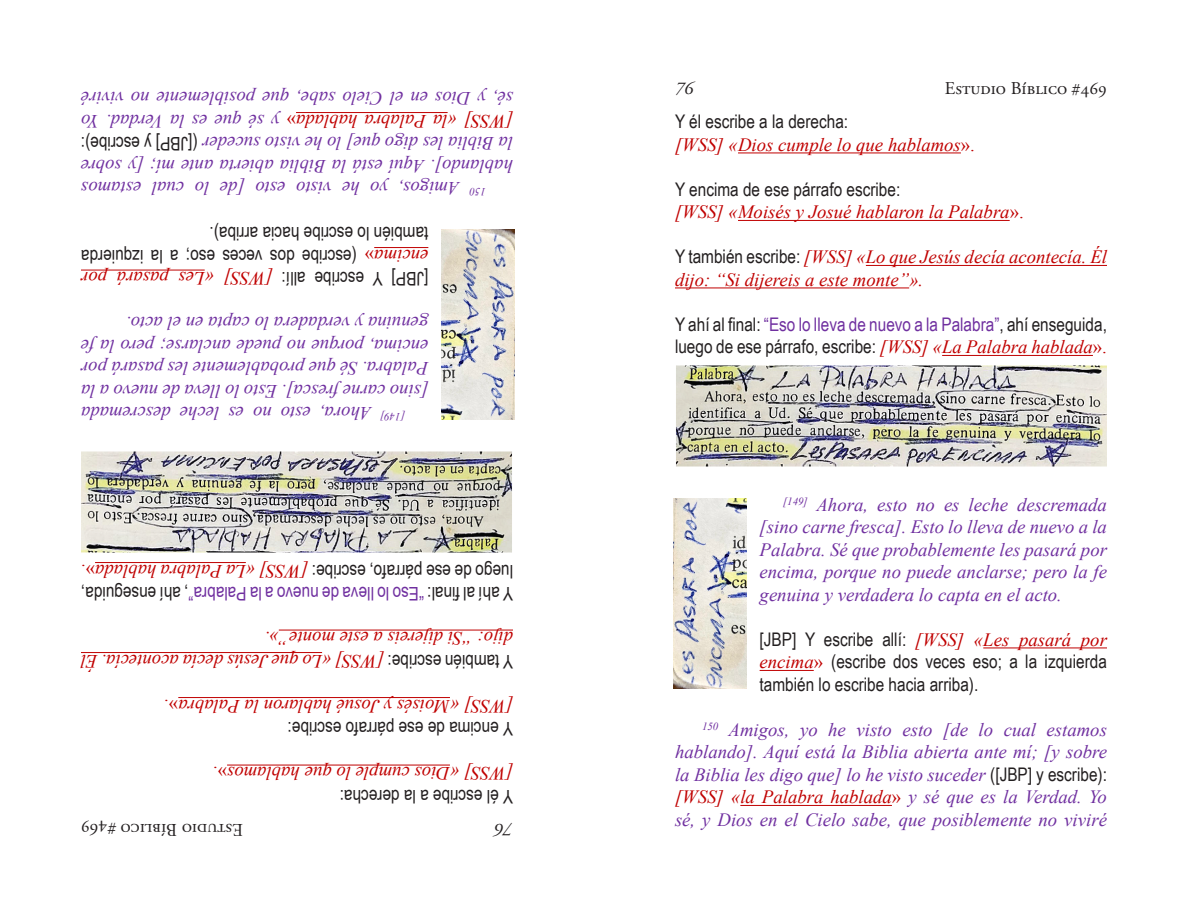
<style>
.page{position:relative;width:1188px;height:918px;background:#fff}
.page>*{position:absolute;margin:0;border:0;box-sizing:border-box;transform-origin:0 0}
.t1{font:italic 18.75px/22.5px "Times New Roman";color:#7030a0;text-align:justify}
.t2{font:18.75px/22.5px "Arial Narrow";color:#231f20}
.t3{font:italic 18.75px/22.5px "Times New Roman";color:#c00000}
.t4{font:18px "Adobe Garamond Pro";color:#231f20}
.t5{font:italic 18px "Adobe Garamond Pro";color:#231f20}
.s1{font-family:"Arial Narrow";font-style:normal;color:#231f20}
.s2{color:#c00000}
.s3{font-style:normal;color:#c00000}
.s4{font-style:normal}
.s5{color:#7030a0}
.s6{font-family:"Times New Roman";font-style:italic;color:#c00000}
.s7{font-family:"Times New Roman";color:#c00000}
</style>
<div class="page">
<hr style="left:227px;top:765px;width:223px;height:1px;background:#c00000">
<hr style="left:178px;top:697px;width:272px;height:1px;background:#c00000">
<hr style="left:81px;top:652px;width:241px;height:1px;background:#c00000">
<hr style="left:279px;top:630px;width:234px;height:1px;background:#c00000">
<hr style="left:95px;top:562px;width:151px;height:1px;background:#c00000">
<hr style="left:81px;top:270px;width:124px;height:1px;background:#c00000">
<hr style="left:374px;top:247px;width:54px;height:1px;background:#c00000">
<hr style="left:296px;top:112px;width:152px;height:1px;background:#c00000">
<img style="left:81px;top:452px;width:431px;height:100px">
<img style="left:442px;top:229px;width:72px;height:191px">
<hr style="left:738px;top:153px;width:223px;height:1px;background:#c00000">
<hr style="left:738px;top:220px;width:272px;height:1px;background:#c00000">
<hr style="left:866px;top:265px;width:241px;height:1px;background:#c00000">
<hr style="left:675px;top:288px;width:234px;height:1px;background:#c00000">
<hr style="left:942px;top:355px;width:151px;height:1px;background:#c00000">
<hr style="left:983px;top:648px;width:124px;height:1px;background:#c00000">
<hr style="left:760px;top:670px;width:54px;height:1px;background:#c00000">
<hr style="left:740px;top:805px;width:152px;height:1px;background:#c00000">
<img style="left:676px;top:366px;width:431px;height:100px">
<img style="left:674px;top:498px;width:72px;height:191px">
<p class="t1" style="left:513px;top:200px;width:434px;text-indent:27px;rotate:-180deg"><sup>150</sup> Amigos, yo he visto esto [de lo cual estamos hablando]. Aquí está la Biblia abierta ante mí; [y sobre la Biblia les digo que] lo he visto suceder <span class="s1">([JBP] y escribe): </span><span class="s2">[WSS] «la Palabra hablada</span><span class="s3">»</span> y sé que es la Verdad. Yo sé, y Dios en el Cielo sabe, que posiblemente no viviré</p>
<p class="t5" style="left:675px;top:78px;width:19px">76</p>
<p class="t4" style="left:945px;top:78px;width:164px">Estudio Bíblico #469</p>
<p class="t2" style="left:675px;top:110px;width:175px">Y él escribe a la derecha:</p>
<p class="t3" style="left:675px;top:133px;width:301px">[WSS] «Dios cumple lo que hablamos<span class="s4">».</span></p>
<p class="t2" style="left:675px;top:177px;width:227px">Y encima de ese párrafo escribe:</p>
<p class="t3" style="left:675px;top:200px;width:350px">[WSS] «Moisés y Josué hablaron la Palabra<span class="s4">».</span></p>
<p class="t3" style="left:675px;top:245px;width:434px"><span class="s1">Y también escribe:</span> [WSS] «Lo que Jesús decía acontecía. Él dijo: “Si dijereis a este monte”».</p>
<p class="t2" style="left:675px;top:312px;width:433px">Y ahí al final: <span class="s5">“Eso lo lleva de nuevo a la Palabra”</span>, ahí enseguida, luego de ese párrafo, escribe: <span class="s6">[WSS] «La Palabra hablada</span><span class="s7">».</span></p>
<p class="t2" style="left:428px;top:291px;width:349px;rotate:-180deg">[JBP] Y escribe allí:<br><span class="s6">encima</span><span class="s7">»</span> (escribe dos veces eso; a la izquierda también lo escribe hacia arriba).</p>
<p class="t3" style="left:273px;top:290px;width:193px;rotate:-180deg">[WSS] «Les pasará por</p>
<p class="t1" style="left:428px;top:425px;width:349px;text-indent:23px;rotate:-180deg"><sup>[149]</sup> Ahora, esto no es leche descremada [sino carne fresca]. Esto lo lleva de nuevo a la Palabra. Sé que probablemente les pasará por encima, porque no puede anclarse; pero la fe genuina y verdadera lo capta en el acto.</p>
<p class="t2" style="left:513px;top:606px;width:433px;rotate:-180deg">Y ahí al final: <span class="s5">“Eso lo lleva de nuevo a la Palabra”</span>, ahí enseguida, luego de ese párrafo, escribe: <span class="s6">[WSS] «La Palabra hablada</span><span class="s7">».</span></p>
<p class="t3" style="left:513px;top:673px;width:434px;rotate:-180deg"><span class="s1">Y también escribe:</span> [WSS] «Lo que Jesús decía acontecía. Él dijo: “Si dijereis a este monte”».</p>
<p class="t3" style="left:513px;top:718px;width:350px;rotate:-180deg">[WSS] «Moisés y Josué hablaron la Palabra<span class="s4">».</span></p>
<p class="t2" style="left:513px;top:741px;width:227px;rotate:-180deg">Y encima de ese párrafo escribe:</p>
<p class="t3" style="left:513px;top:785px;width:301px;rotate:-180deg">[WSS] «Dios cumple lo que hablamos<span class="s4">».</span></p>
<p class="t2" style="left:513px;top:808px;width:175px;rotate:-180deg">Y él escribe a la derecha:</p>
<p class="t4" style="left:243px;top:840px;width:164px;rotate:-180deg">Estudio Bíblico #469</p>
<p class="t5" style="left:513px;top:840px;width:19px;rotate:-180deg">76</p>
<p class="t1" style="left:760px;top:493px;width:349px;text-indent:23px"><sup>[149]</sup> Ahora, esto no es leche descremada [sino carne fresca]. Esto lo lleva de nuevo a la Palabra. Sé que probablemente les pasará por encima, porque no puede anclarse; pero la fe genuina y verdadera lo capta en el acto.</p>
<p class="t2" style="left:760px;top:627px;width:349px;text-align:justify">[JBP] Y escribe allí: <span class="s6">[WSS] «Les pasará por encima</span><span class="s7">»</span> (escribe dos veces eso; a la izquierda también lo escribe hacia arriba).</p>
<p class="t1" style="left:675px;top:718px;width:434px;text-indent:27px"><sup>150</sup> Amigos, yo he visto esto [de lo cual estamos hablando]. Aquí está la Biblia abierta ante mí; [y sobre la Biblia les digo que] lo he visto suceder <span class="s1">([JBP] y escribe): </span><span class="s2">[WSS] «la Palabra hablada</span><span class="s3">»</span> y sé que es la Verdad. Yo sé, y Dios en el Cielo sabe, que posiblemente no viviré</p>
</div>
